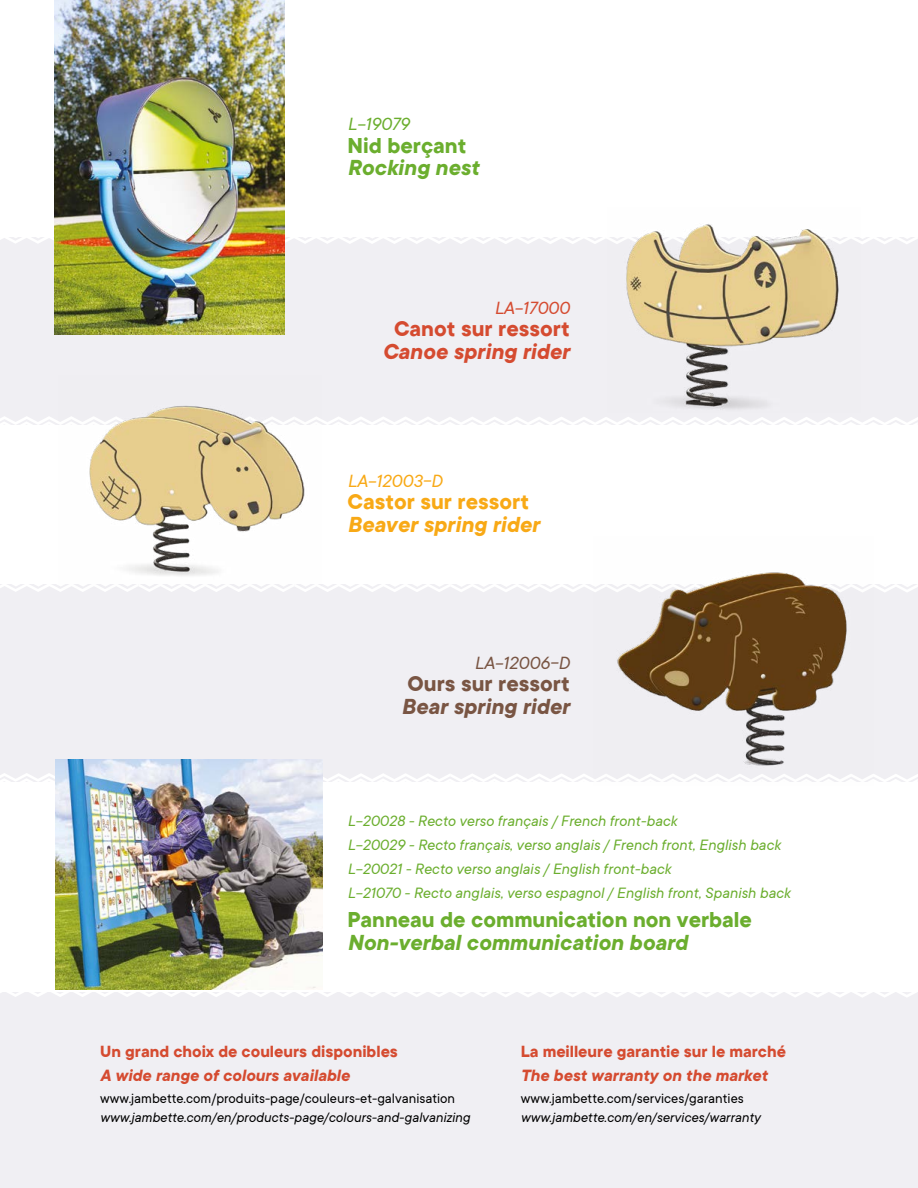
<style>
.page{position:relative;width:918px;height:1188px;background:#fff}
.page>*{position:absolute;margin:0;border:0;box-sizing:border-box;transform-origin:0 0}
.t1{font:700 24px "TT Commons";color:#6bae2e}
.t2{font:italic 700 24px "TT Commons";color:#6bae2e}
.t3{font:italic 700 24px "TT Commons";color:#f8a916}
.t4{font:700 24px "TT Commons";color:#f8a916}
.t5{font:italic 700 24px "TT Commons";color:#d54b30}
.t6{font:italic 700 24px "TT Commons";color:#795543}
.t7{font:700 24px "TT Commons";color:#d54b30}
.t8{font:700 24px "TT Commons";color:#795543}
.t9{font:italic 19.5px "TT Commons";color:#795543}
.t10{font:italic 19.5px "TT Commons";color:#f8a916}
.t11{font:italic 19.5px "TT Commons";color:#d54b30}
.t12{font:italic 19.5px "TT Commons";color:#6bae2e}
.t13{font:700 18px "TT Commons";color:#d54b30}
.t14{font:italic 700 18px "TT Commons";color:#d54b30}
.t15{font:italic 16.5px/24px "TT Commons";color:#6bae2e}
.t16{font:italic 15px "TT Commons";color:#000}
.t17{font:15px "TT Commons";color:#000}
</style>
<div class="page">
<div style="left:0;top:992px;width:918px;height:196px;background:#f0eff3"></div>
<div style="left:0;top:584px;width:918px;height:197px;background:#f0eff3"></div>
<div style="left:0;top:237px;width:918px;height:187px;background:#f0eff3"></div>
<svg style="left:0;top:992px;width:917px;height:5px"></svg>
<svg style="left:0;top:584px;width:918px;height:8px"></svg>
<svg style="left:0;top:773px;width:918px;height:9px"></svg>
<svg style="left:0;top:224px;width:918px;height:20px"></svg>
<svg style="left:0;top:416px;width:918px;height:9px"></svg>
<img style="left:54px;top:0;width:230px;height:334px">
<img style="left:55px;top:760px;width:268px;height:230px">
<img style="left:594px;top:572px;width:280px;height:210px">
<img style="left:608px;top:224px;width:252px;height:186px">
<img style="left:59px;top:405px;width:262px;height:183px">
<p class="t12" style="left:348px;top:114px;width:64px">L-19079</p>
<h1 class="t1" style="left:348px;top:130px;width:120px">Nid berçant</h1>
<h1 class="t2" style="left:348px;top:154px;width:133px">Rocking nest</h1>
<p class="t11" style="left:494px;top:297px;width:77px">LA-17000</p>
<h1 class="t7" style="left:394px;top:313px;width:177px">Canot sur ressort</h1>
<h1 class="t5" style="left:382px;top:338px;width:189px">Canoe spring rider</h1>
<p class="t10" style="left:348px;top:470px;width:96px">LA-12003-D</p>
<h1 class="t4" style="left:348px;top:486px;width:183px">Castor sur ressort</h1>
<h1 class="t3" style="left:348px;top:511px;width:194px">Beaver spring rider</h1>
<p class="t9" style="left:475px;top:652px;width:97px">LA-12006-D</p>
<h1 class="t8" style="left:408px;top:668px;width:164px">Ours sur ressort</h1>
<h1 class="t6" style="left:401px;top:693px;width:170px">Bear spring rider</h1>
<p class="t15" style="left:348px;top:809px;width:444px">L-20028 - Recto verso français / French front-back<br>L-20029 - Recto français, verso anglais / French front, English back L-20021 - Recto verso anglais / English front-back<br>L-21070 - Recto anglais, verso espagnol / English front, Spanish back</p>
<h1 class="t1" style="left:348px;top:904px;width:406px">Panneau de communication non verbale</h1>
<h1 class="t2" style="left:348px;top:929px;width:341px">Non-verbal communication board</h1>
<p class="t13" style="left:100px;top:1040px;width:299px">Un grand choix de couleurs disponibles</p>
<p class="t14" style="left:100px;top:1065px;width:251px">A wide range of colours available</p>
<p class="t17" style="left:100px;top:1090px;width:356px">www.jambette.com/produits-page/couleurs-et-galvanisation</p>
<p class="t16" style="left:100px;top:1109px;width:371px">www.jambette.com/en/products-page/colours-and-galvanizing</p>
<p class="t13" style="left:521px;top:1040px;width:267px">La meilleure garantie sur le marché</p>
<p class="t14" style="left:521px;top:1065px;width:248px">The best warranty on the market</p>
<p class="t17" style="left:521px;top:1090px;width:224px">www.jambette.com/services/garanties</p>
<p class="t16" style="left:521px;top:1109px;width:241px">www.jambette.com/en/services/warranty</p>
</div>
